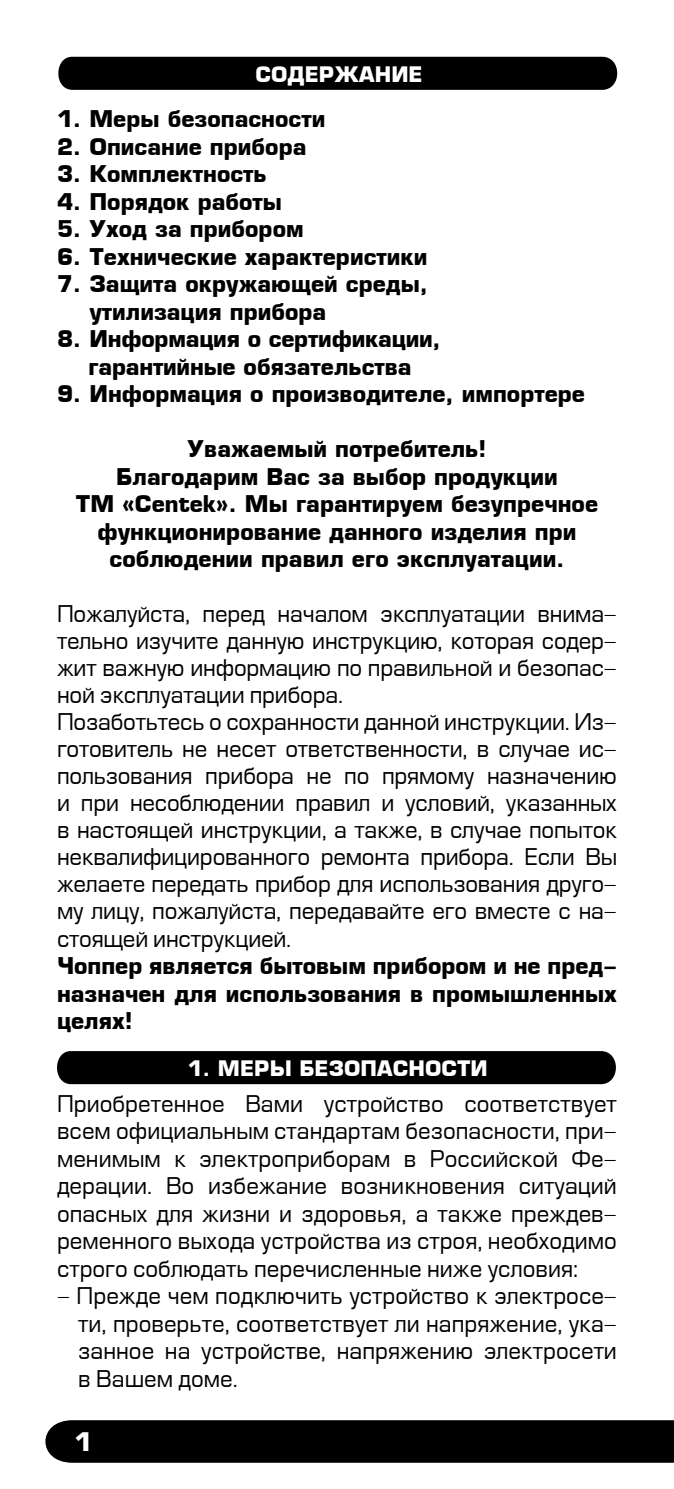
<style>
.page{position:relative;width:674px;height:1489px;background:#fff}
.page>*{position:absolute;margin:0;border:0;box-sizing:border-box;transform-origin:0 0}
.t1{font:700 25px "Europe";color:#fff}
.t2{font:22.5px/27px "Europe";letter-spacing:-.01em;color:#000;text-align:justify}
.t3{font:700 22.5px/27.5px "Europe";color:#000;text-align:center}
.t4{font:700 20.75px "Europe";color:#fff}
</style>
<div class="page">
<div style="left:45px;top:1420px;width:628px;height:42px;background:#000"></div>
<div style="left:58px;top:57px;width:560px;height:33px;background:#000"></div>
<div style="left:57px;top:1051px;width:559px;height:33px;background:#000"></div>
<p class="t4" style="left:255px;top:61px;width:168px">СОДЕРЖАНИЕ</p>
<p class="t3" style="left:57px;top:105px;width:270px">1. Меры безопасности</p>
<p class="t3" style="left:57px;top:133px;width:251px">2. Описание прибора</p>
<p class="t3" style="left:57px;top:160px;width:211px">3. Комплектность</p>
<p class="t3" style="left:57px;top:188px;width:226px">4. Порядок работы</p>
<p class="t3" style="left:57px;top:215px;width:248px">5. Уход за прибором</p>
<p class="t3" style="left:57px;top:243px;width:372px">6. Технические характеристики</p>
<p class="t3" style="left:89px;top:270px;width:340px;text-align:left;text-indent:-32px">7. Защита окружающей среды, утилизация прибора</p>
<p class="t3" style="left:57px;top:325px;width:385px">8. Информация о сертификации, гарантийные обязательства</p>
<p class="t3" style="left:57px;top:380px;width:529px">9. Информация о производителе, импортере</p>
<p class="t3" style="left:76px;top:435px;width:523px">Уважаемый потребитель!<br>Благодарим Вас за выбор продукции<br>ТМ «Centek». Мы гарантируем безупречное функционирование данного изделия при соблюдении правил его эксплуатации.</p>
<p class="t2" style="left:57px;top:601px;width:561px;text-align:left">Пожалуйста, перед началом эксплуатации внима&shy;тельно изучите данную инструкцию, которая содер&shy;жит важную информацию по правильной и безопас&shy;ной эксплуатации прибора.<br>Позаботьтесь о сохранности данной инструкции. Из&shy;готовитель не несет ответственности, в случае ис&shy;пользования прибора не по прямому назначению и при несоблюдении правил и условий, указанных в настоящей инструкции, а также, в случае попыток неквалифицированного ремонта прибора. Если Вы желаете передать прибор для использования друго&shy;му лицу, пожалуйста, передавайте его вместе с на&shy;стоящей инструкцией.</p>
<p class="t3" style="left:57px;top:952px;width:561px;text-align:justify">Чоппер является бытовым прибором и не пред&shy;назначен для использования в промышленных целях!</p>
<p class="t4" style="left:188px;top:1055px;width:301px">1. МЕРЫ БЕЗОПАСНОСТИ</p>
<p class="t2" style="left:57px;top:1090px;width:561px">Приобретенное Вами устройство соответствует всем официальным стандартам безопасности, при&shy;менимым к электроприборам в Российской Фе&shy;дерации. Во избежание возникновения ситуаций опасных для жизни и здоровья, а также преждев&shy;ременного выхода устройства из строя, необходимо строго соблюдать перечисленные ниже условия:</p>
<p class="t2" style="left:78px;top:1283px;width:540px;text-indent:-21px">- Прежде чем подключить устройство к электросе&shy;ти, проверьте, соответствует ли напряжение, ука&shy;занное на устройстве, напряжению электросети в Вашем доме.</p>
<p class="t1" style="left:74px;top:1426px;width:20px">1</p>
</div>
